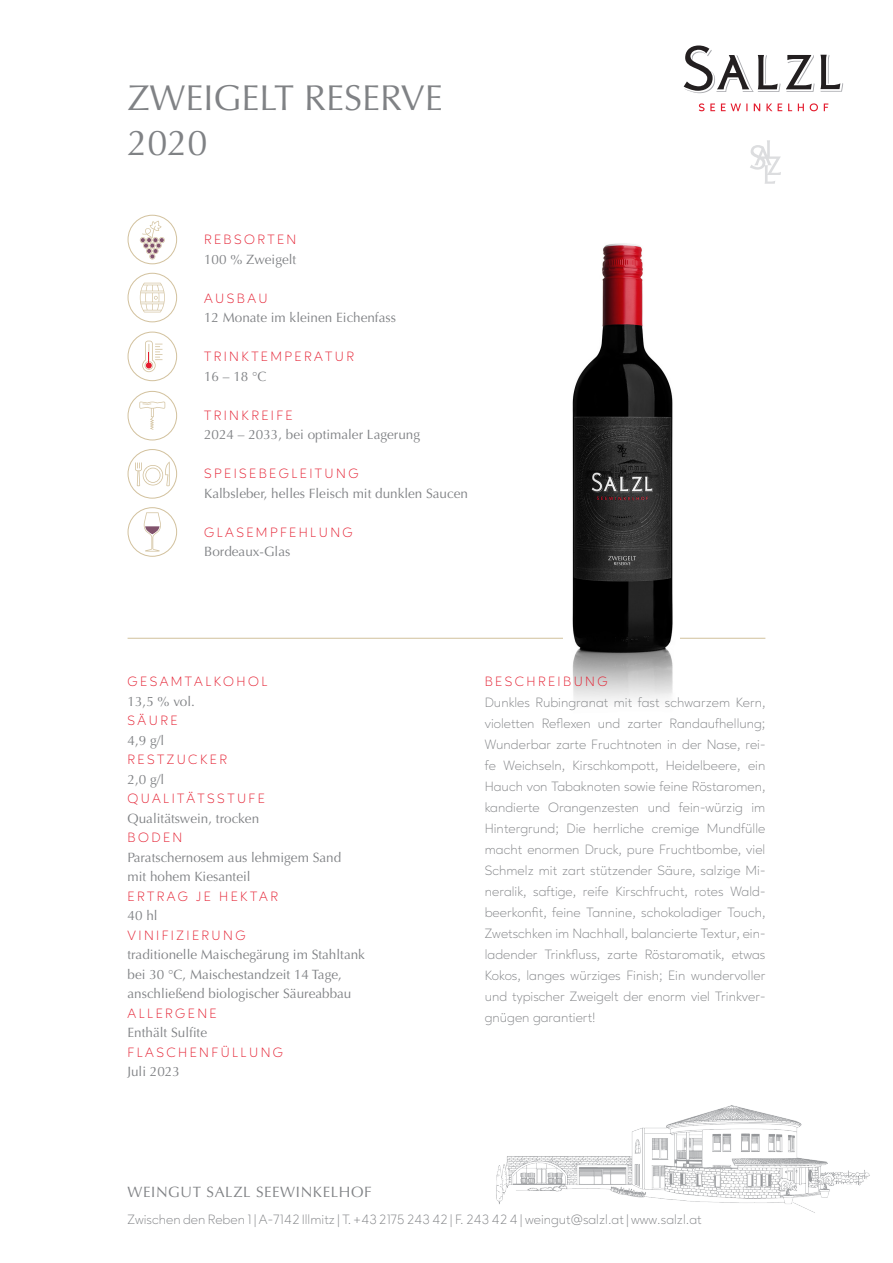
<style>
.page{position:relative;width:893px;height:1263px;background:#fff}
.page>*{position:absolute;margin:0;border:0;box-sizing:border-box;transform-origin:0 0}
.t1{font:36px/45px "Optima";color:#808285}
.t2{font:15px "Optima";letter-spacing:.04em;color:#808285}
.t3{font:300 13.5px/21px "Ageo";color:#808285;text-align:justify}
.t4{font:13.5px/19.5px "Optima";color:#808285}
.t5{font:300 13.5px "Ageo";letter-spacing:.18em;color:#e41d2f}
</style>
<div class="page">
<svg style="left:684px;top:45px;width:159px;height:48px"></svg>
<svg style="left:699px;top:103px;width:129px;height:8px"></svg>
<img style="left:496px;top:1105px;width:374px;height:108px">
<svg style="left:750px;top:140px;width:31px;height:44px"></svg>
<hr style="left:128px;top:638px;width:637px;height:1px;background:#d2c19d">
<img style="left:563px;top:243px;width:117px;height:459px">
<div style="left:128px;top:449px;width:49px;height:50px;border:1px solid #d2c19d;border-radius:50%"></div>
<svg style="left:135px;top:461px;width:35px;height:25px"></svg>
<div style="left:128px;top:391px;width:49px;height:49px;border:1px solid #d2c19d;border-radius:50%"></div>
<svg style="left:139px;top:401px;width:26px;height:29px"></svg>
<div style="left:128px;top:332px;width:49px;height:49px;border:1px solid #d2c19d;border-radius:50%"></div>
<svg style="left:142px;top:341px;width:20px;height:31px"></svg>
<div style="left:128px;top:273px;width:49px;height:49px;border:1px solid #d2c19d;border-radius:50%"></div>
<svg style="left:140px;top:283px;width:25px;height:29px"></svg>
<div style="left:128px;top:507px;width:49px;height:50px;border:1px solid #d2c19d;border-radius:50%"></div>
<svg style="left:143px;top:512px;width:18px;height:40px"></svg>
<div style="left:128px;top:215px;width:49px;height:49px;border:1px solid #d2c19d;border-radius:50%"></div>
<svg style="left:140px;top:221px;width:25px;height:38px"></svg>
<h1 class="t1" style="left:128px;top:78px;width:317px">ZWEIGELT RESERVE<br>2020</h1>
<p class="t5" style="left:204px;top:233px;width:94px">REBSORTEN</p>
<p class="t4" style="left:204px;top:251px;width:94px">100 % Zweigelt</p>
<p class="t5" style="left:204px;top:291px;width:65px">AUSBAU</p>
<p class="t4" style="left:204px;top:309px;width:193px">12 Monate im kleinen Eichenfass</p>
<p class="t5" style="left:204px;top:350px;width:151px">TRINKTEMPERATUR</p>
<p class="t4" style="left:204px;top:368px;width:64px">16 – 18 °C</p>
<p class="t5" style="left:204px;top:408px;width:90px">TRINKREIFE</p>
<p class="t4" style="left:204px;top:426px;width:218px">2024 – 2033, bei optimaler Lagerung</p>
<p class="t5" style="left:204px;top:467px;width:156px">SPEISEBEGLEITUNG</p>
<p class="t4" style="left:204px;top:485px;width:266px">Kalbsleber, helles Fleisch mit dunklen Saucen</p>
<p class="t5" style="left:204px;top:525px;width:150px">GLASEMPFEHLUNG</p>
<p class="t4" style="left:204px;top:543px;width:88px">Bordeaux-Glas</p>
<p class="t5" style="left:128px;top:675px;width:141px">GESAMTALKOHOL</p>
<p class="t4" style="left:128px;top:693px;width:69px">13,5 % vol.</p>
<p class="t5" style="left:128px;top:714px;width:51px">SÄURE</p>
<p class="t4" style="left:128px;top:732px;width:38px">4,9 g/l</p>
<p class="t5" style="left:128px;top:753px;width:101px">RESTZUCKER</p>
<p class="t4" style="left:128px;top:771px;width:38px">2,0 g/l</p>
<p class="t5" style="left:128px;top:792px;width:139px">QUALITÄTSSTUFE</p>
<p class="t4" style="left:128px;top:810px;width:133px">Qualitätswein, trocken</p>
<p class="t5" style="left:128px;top:831px;width:56px">BODEN</p>
<p class="t4" style="left:128px;top:849px;width:215px">Paratschernosem aus lehmigem Sand mit hohem Kiesanteil</p>
<p class="t5" style="left:128px;top:890px;width:152px">ERTRAG JE HEKTAR</p>
<p class="t4" style="left:128px;top:907px;width:32px">40 hl</p>
<p class="t5" style="left:128px;top:929px;width:120px">VINIFIZIERUNG</p>
<p class="t4" style="left:128px;top:946px;width:239px">traditionelle Maischegärung im Stahltank bei 30 °C, Maischestandzeit 14 Tage, anschließend biologischer Säureabbau</p>
<p class="t5" style="left:128px;top:1007px;width:91px">ALLERGENE</p>
<p class="t4" style="left:128px;top:1023px;width:81px">Enthält Sul昀椀te</p>
<p class="t5" style="left:128px;top:1046px;width:157px">FLASCHENFÜLLUNG</p>
<p class="t4" style="left:128px;top:1063px;width:54px">Juli 2023</p>
<p class="t5" style="left:485px;top:675px;width:124px">BESCHREIBUNG</p>
<p class="t3" style="left:485px;top:693px;width:282px">Dunkles Rubingranat mit fast schwarzem Kern, violetten Reflexen und zarter Randaufhellung; Wunderbar zarte Fruchtnoten in der Nase, rei&shy;fe Weichseln, Kirschkompott, Heidelbeere, ein Hauch von Tabaknoten sowie feine Röstaromen, kandierte Orangenzesten und fein-würzig im Hintergrund; Die herrliche cremige Mundfülle macht enormen Druck, pure Fruchtbombe, viel Schmelz mit zart stützender Säure, salzige Mi&shy;neralik, saftige, reife Kirschfrucht, rotes Wald&shy;beerkonfit, feine Tannine, schokoladiger Touch, Zwetschken im Nachhall, balancierte Textur, ein&shy;ladender Trinkfluss, zarte Röstaromatik, etwas Kokos, langes würziges Finish; Ein wundervoller und typischer Zweigelt der enorm viel Trinkver&shy;gnügen garantiert!</p>
<p class="t2" style="left:128px;top:1185px;width:246px">WEINGUT SALZL SEEWINKELHOF</p>
<p class="t3" style="left:128px;top:1209px;width:576px">Zwischen den Reben 1 | A-7142 Illmitz | T. +43 2175 243 42 | F. 243 42 4 | weingut@salzl.at | www.salzl.at</p>
</div>
